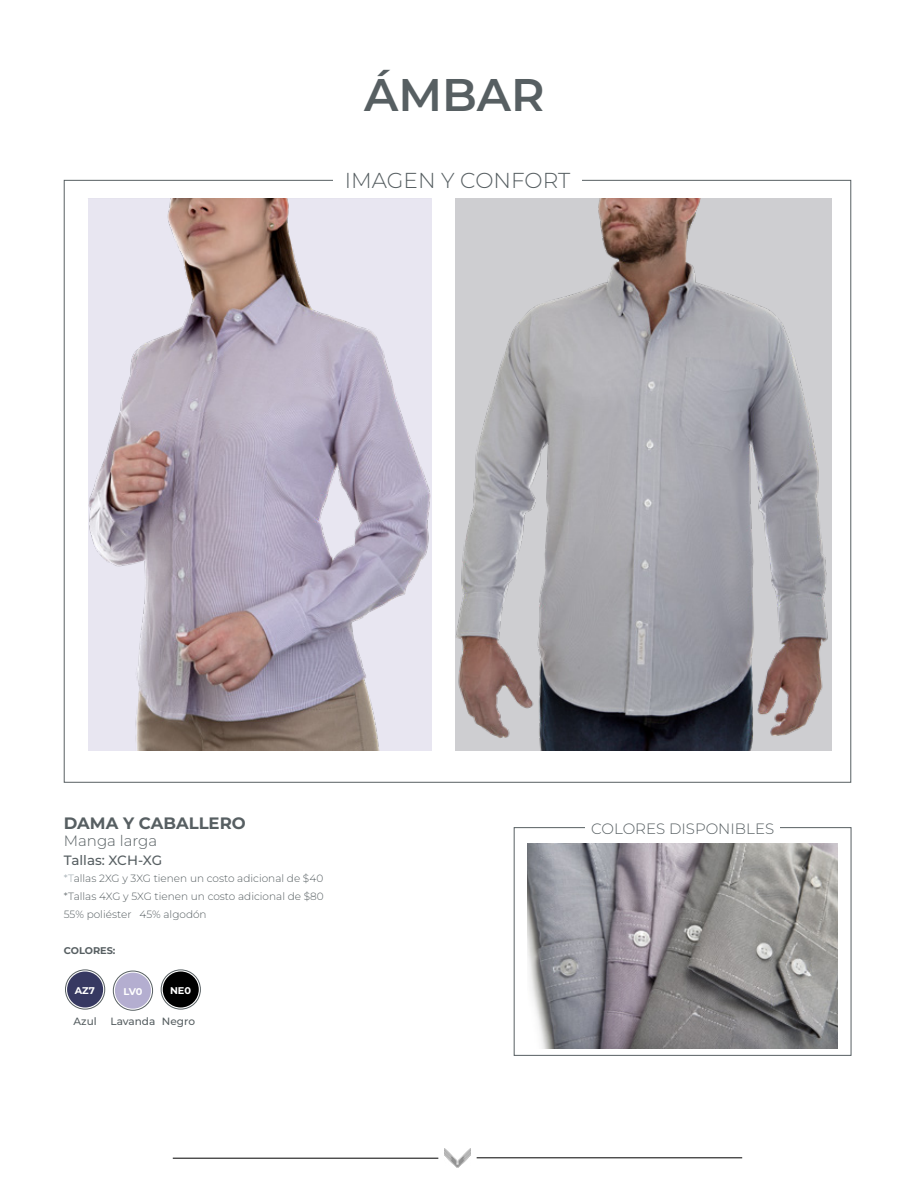
<style>
.page{position:relative;width:915px;height:1191px;background:#fff}
.page>*{position:absolute;margin:0;border:0;box-sizing:border-box;transform-origin:0 0}
.t1{font:600 45.75px "Montserrat";color:#575f62}
.t2{font:300 21.6px "Montserrat";color:#575f62}
.t3{font:700 16.5px "Montserrat";color:#575f62}
.t4{font:300 15px "Montserrat";color:#575f62}
.t5{font:500 13.5px "Montserrat";color:#575f62}
.t6{font:300 10.5px/18px "Montserrat";color:#575f62;text-align:justify}
.t7{font:500 10.5px "Montserrat";color:#575f62}
.t8{font:700 9.75px "Montserrat";letter-spacing:-.005em;color:#fff}
.t9{font:700 9.75px "Montserrat";color:#575f62}
.s1{color:#9aa5ab}
</style>
<div class="page">
<img style="left:445px;top:1148px;width:25px;height:19px">
<hr style="left:173px;top:1157px;width:265px;height:1px;background:#000">
<hr style="left:476px;top:1157px;width:266px;height:1px;background:#000">
<img style="left:455px;top:198px;width:376px;height:552px">
<img style="left:88px;top:198px;width:342px;height:552px">
<div style="left:67px;top:971px;width:36px;height:36px;background:#373962;border-radius:50%"></div>
<div style="left:65px;top:969px;width:40px;height:40px;border:1px solid #575f62;border-radius:50%"></div>
<div style="left:115px;top:972px;width:36px;height:36px;background:#b4aed0;border-radius:50%"></div>
<div style="left:113px;top:970px;width:40px;height:40px;border:1px solid #575f62;border-radius:50%"></div>
<div style="left:513px;top:827px;width:338px;height:228px;border:1px solid #575f62"></div>
<div style="left:585px;top:816px;width:194px;height:20px;background:#fff"></div>
<div style="left:163px;top:971px;width:36px;height:36px;background:#000;border-radius:50%"></div>
<div style="left:161px;top:969px;width:40px;height:40px;border:1px solid #575f62;border-radius:50%"></div>
<img style="left:527px;top:843px;width:310px;height:205px">
<h1 class="t1" style="left:364px;top:64px;width:182px">ÁMBAR</h1>
<h2 class="t2" style="left:344px;top:166px;width:227px">IMAGEN Y CONFORT</h2>
<h3 class="t3" style="left:64px;top:811px;width:183px">DAMA Y CABALLERO</h3>
<h3 class="t4" style="left:64px;top:830px;width:95px">Manga larga</h3>
<p class="t6" style="left:64px;top:868px;width:261px"><span class="s1">*T</span>allas 2XG y 3XG tienen un costo adicional de $40 *Tallas 4XG y 5XG tienen un costo adicional de $80<br>55% poliéster 45% algodón</p>
<p class="t9" style="left:64px;top:944px;width:53px">COLORES:</p>
<p class="t8" style="left:75px;top:984px;width:22px">AZ7</p>
<p class="t7" style="left:73px;top:1014px;width:25px">Azul</p>
<p class="t7" style="left:110px;top:1014px;width:46px">Lavanda</p>
<p class="t5" style="left:64px;top:850px;width:100px">Tallas: XCH-XG</p>
<p class="t8" style="left:170px;top:984px;width:22px">NE0</p>
<p class="t7" style="left:162px;top:1014px;width:35px">Negro</p>
<p class="t8" style="left:123px;top:985px;width:21px">LV0</p>
<h3 class="t4" style="left:590px;top:818px;width:185px">COLORES DISPONIBLES</h3>
</div>
